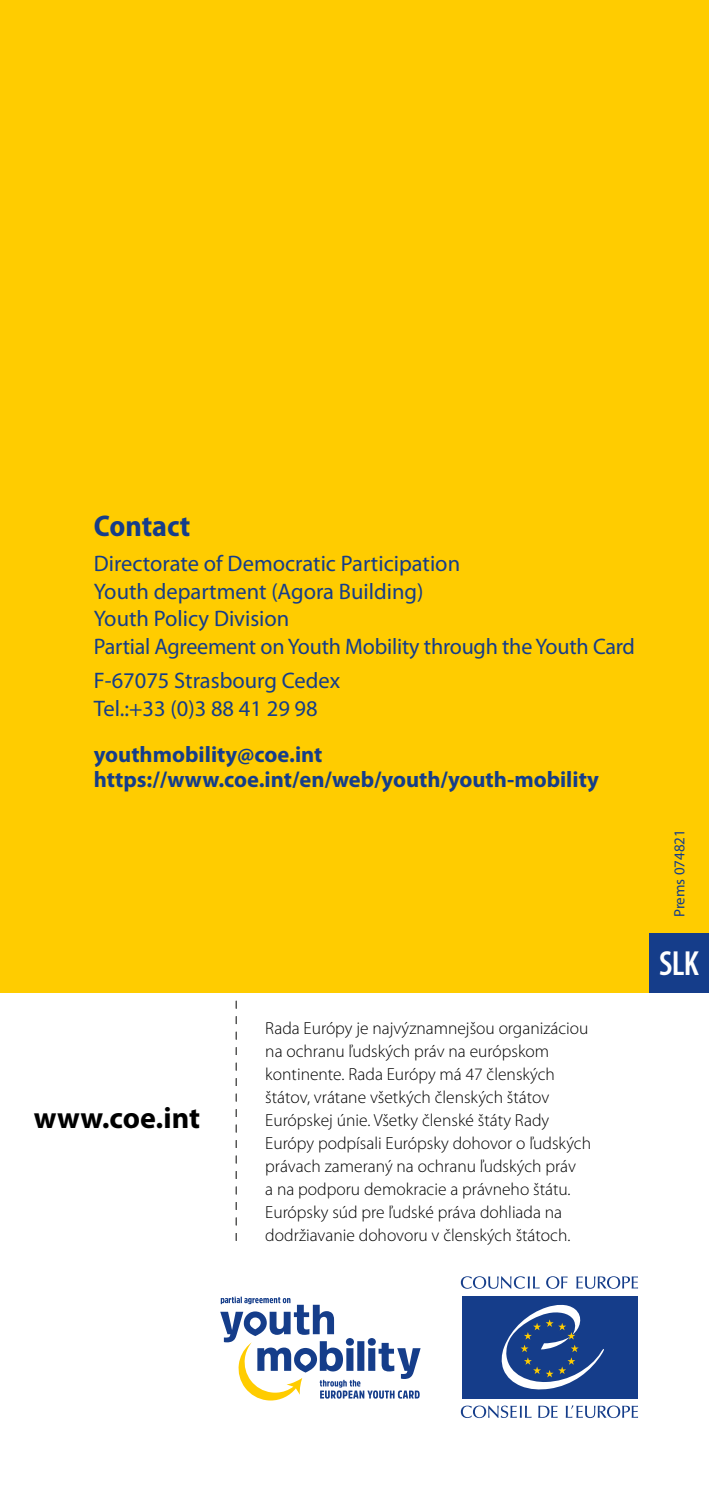
<style>
.page{position:relative;width:709px;height:1489px;background:#fff}
.page>*{position:absolute;margin:0;border:0;box-sizing:border-box;transform-origin:0 0}
.t1{font:600 condensed 35px "Myriad Pro";letter-spacing:-.025em;color:#fff}
.t2{font:700 30px "Myriad Pro";color:#000}
.t3{font:700 semi-condensed 30px "Myriad Pro";color:#153d8a}
.t4{font:22.5px/27.5px "Myriad Pro";color:#153d8a}
.t5{font:700 22.5px/25px "Myriad Pro";color:#153d8a}
.t6{font:300 17.5px/23px "Myriad Pro";color:#000}
.t7{font:15px "Myriad Pro";color:#153d8a}
</style>
<div class="page">
<svg style="left:546px;top:1276px;width:21px;height:12px"></svg>
<svg style="left:576px;top:1276px;width:62px;height:12px"></svg>
<svg style="left:461px;top:1276px;width:78px;height:12px"></svg>
<svg style="left:566px;top:1405px;width:72px;height:12px"></svg>
<svg style="left:538px;top:1405px;width:19px;height:12px"></svg>
<svg style="left:461px;top:1405px;width:70px;height:12px"></svg>
<div style="left:462px;top:1295px;width:176px;height:103px;background:#153d8a"></div>
<svg style="left:501px;top:1304px;width:103px;height:85px"></svg>
<svg style="left:220px;top:1296px;width:200px;height:104px"></svg>
<svg style="left:236px;top:1000px;width:1px;height:240px"></svg>
<div style="left:0;top:0;width:709px;height:992px;background:#fc0"></div>
<div style="left:649px;top:933px;width:60px;height:59px;background:#153d8a"></div>
<h2 class="t3" style="left:94px;top:507px;width:98px">Contact</h2>
<p class="t4" style="left:94px;top:549px;width:542px">Directorate of Democratic Participation<br>Youth department (Agora Building)<br>Youth Policy Division<br>Partial Agreement on Youth Mobility through the Youth Card</p>
<p class="t4" style="left:94px;top:666px;width:248px">F-67075 Strasbourg Cedex<br>Tel.:+33 (0)3 88 41 29 98</p>
<p class="t5" style="left:94px;top:741px;width:506px">youthmobility@coe.int https://www.coe.int/en/web/youth/youth-mobility</p>
<h2 class="t2" style="left:34px;top:1098px;width:168px">www.coe.int</h2>
<p class="t6" style="left:265px;top:1016px;width:327px">Rada Európy je najvýznamnejšou organizáciou na ochranu ľudských práv na európskom kontinente. Rada Európy má 47 členských štátov, vrátane všetkých členských štátov Európskej únie. Všetky členské štáty Rady Európy podpísali Európsky dohovor o ľudských právach zameraný na ochranu ľudských práv<br>a na podporu demokracie a právneho štátu.<br>Európsky súd pre ľudské práva dohliada na dodržiavanie dohovoru v členských štátoch.</p>
<p class="t7" style="left:670px;top:917px;width:89px;rotate:-90deg">Prems 074821</p>
<h1 class="t1" style="left:657px;top:941px;width:46px">ENG</h1>
<h1 class="t1" style="left:659px;top:941px;width:41px">SLK</h1>
<h1 class="t1" style="left:657px;top:941px;width:45px">FRA</h1>
</div>
